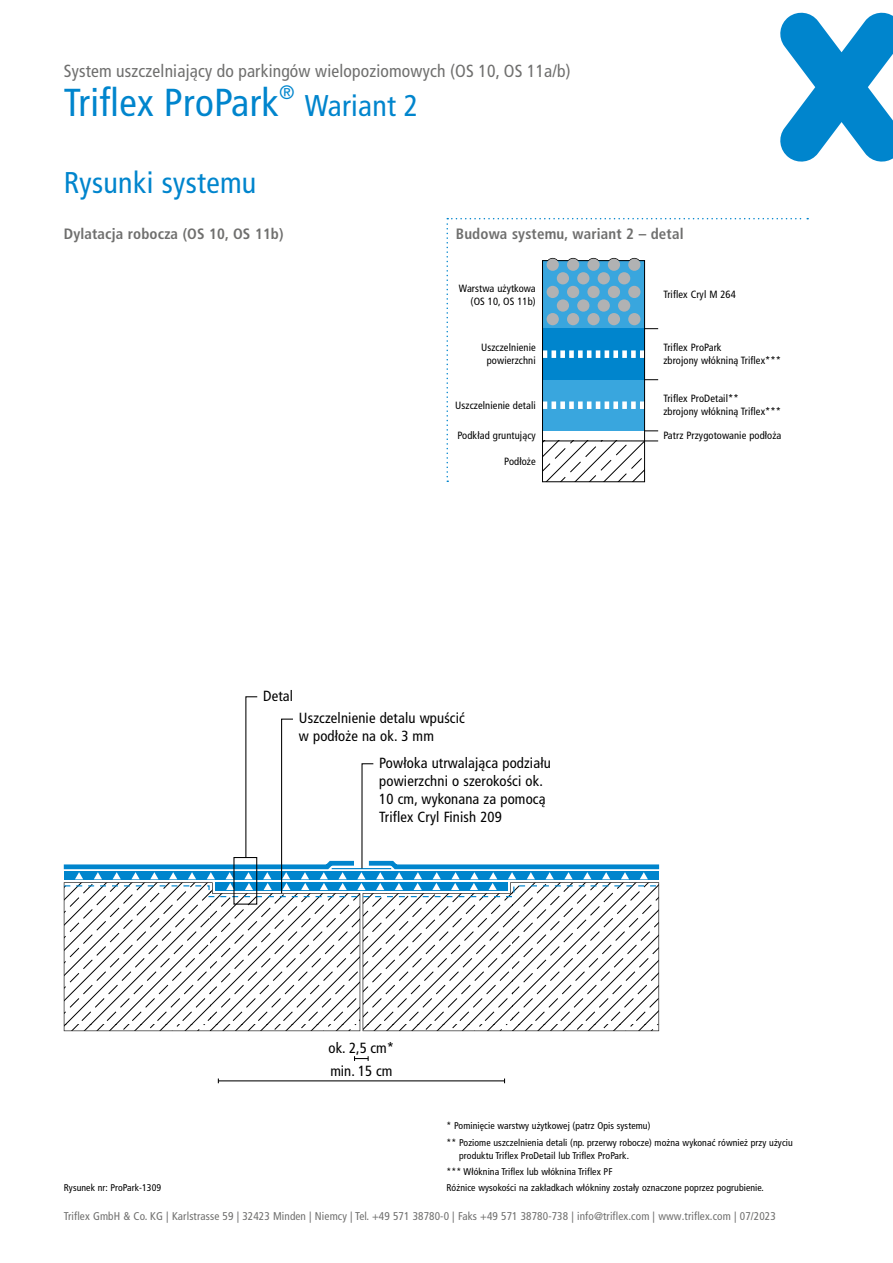
<style>
.page{position:relative;width:893px;height:1263px;background:#fff}
.page>*{position:absolute;margin:0;border:0;box-sizing:border-box;transform-origin:0 0}
.t1{font:condensed 39px "Frutiger LT Pro";letter-spacing:.01em;color:#0085cd}
.t2{font:condensed 30px "Frutiger LT Pro";letter-spacing:.01em;color:#0085cd}
.t3{font:condensed 17.55px "Frutiger LT Pro";letter-spacing:.01em;color:#6f6f6e}
.t4{font:700 condensed 15px "Frutiger LT Pro";letter-spacing:.01em;color:#6f6f6e}
.t5{font:condensed 14.7px/17.9px "Frutiger LT Pro";letter-spacing:.01em;color:#000}
.t6{font:condensed 11.25px "Frutiger LT Pro";letter-spacing:.01em;color:#6f6f6e}
.t7{font:condensed 10.5px/12.8px "Frutiger LT Pro";letter-spacing:.01em;color:#000}
.t8{font:condensed 9.75px/12.6px "Frutiger LT Pro";letter-spacing:.01em;color:#000}
</style>
<div class="page">
<svg style="left:780px;top:13px;width:113px;height:149px"></svg>
<svg style="left:64px;top:696px;width:595px;height:335px"></svg>
<hr style="left:218px;top:1080px;width:287px;height:1px;background:#000">
<svg style="left:354px;top:1056px;width:15px;height:5px"></svg>
<svg style="left:446px;top:218px;width:362px;height:264px"></svg>
<h3 class="t3" style="left:64px;top:61px;width:508px">System uszczelniający do parkingów wielopoziomowych (OS 10, OS 11a/b)</h3>
<h1 class="t1" style="left:64px;top:80px;width:233px">Triflex ProPark<sup>®</sup></h1>
<h2 class="t2" style="left:305px;top:88px;width:115px">Wariant 2</h2>
<h2 class="t2" style="left:64px;top:165px;width:194px">Rysunki systemu</h2>
<h3 class="t4" style="left:64px;top:224px;width:221px">Dylatacja robocza (OS 10, OS 11b)</h3>
<h3 class="t5" style="left:263px;top:687px;width:31px">Detal</h3>
<h3 class="t4" style="left:456px;top:224px;width:229px">Budowa systemu, wariant 2 – detal</h3>
<p class="t7" style="left:459px;top:282px;width:78px;text-align:right">Warstwa użytkowa (OS 10, OS 11b)</p>
<p class="t7" style="left:663px;top:288px;width:74px">Triflex Cryl M 264</p>
<p class="t7" style="left:481px;top:341px;width:56px;text-align:center">Uszczelnienie powierzchni</p>
<p class="t7" style="left:663px;top:341px;width:119px">Triflex ProPark<br>zbrojony włókniną Triflex***</p>
<p class="t7" style="left:455px;top:399px;width:82px">Uszczelnienie detali</p>
<p class="t7" style="left:663px;top:392px;width:119px">Triflex ProDetail**<br>zbrojony włókniną Triflex***</p>
<p class="t7" style="left:458px;top:429px;width:80px">Podkład gruntujący</p>
<p class="t7" style="left:504px;top:455px;width:33px">Podłoże</p>
<p class="t7" style="left:663px;top:429px;width:120px">Patrz Przygotowanie podłoża</p>
<h3 class="t5" style="left:299px;top:709px;width:168px">Uszczelnienie detalu wpuścić w podłoże na ok. 3 mm</h3>
<h3 class="t5" style="left:379px;top:754px;width:173px">Powłoka utrwalająca podziału powierzchni o szerokości ok.<br>10 cm, wykonana za pomocą<br>Triflex Cryl Finish 209</h3>
<h3 class="t5" style="left:329px;top:1039px;width:67px">ok. 2,5 cm*</h3>
<p class="t8" style="left:64px;top:1181px;width:99px">Rysunek nr: ProPark-1309</p>
<h3 class="t5" style="left:330px;top:1062px;width:64px">min. 15 cm</h3>
<p class="t8" style="left:446px;top:1119px;width:205px">* Pominięcie warstwy użytkowej (patrz Opis systemu)</p>
<p class="t8" style="left:446px;top:1165px;width:168px">*** Włóknina Triflex lub włóknina Triflex PF</p>
<p class="t8" style="left:459px;top:1136px;width:335px;text-indent:-13px">** Poziome uszczelnienia detali (np. przerwy robocze) można wykonać również przy użyciu produktu Triflex ProDetail lub Triflex ProPark.</p>
<p class="t8" style="left:446px;top:1181px;width:319px">Różnice wysokości na zakładkach włókniny zostały oznaczone poprzez pogrubienie.</p>
<p class="t6" style="left:64px;top:1210px;width:713px">Triflex GmbH &amp; Co. KG | Karlstrasse 59 | 32423 Minden | Niemcy | Tel. +49 571 38780-0 | Faks +49 571 38780-738 | info@triflex.com | www.triflex.com | 07/2023</p>
</div>
